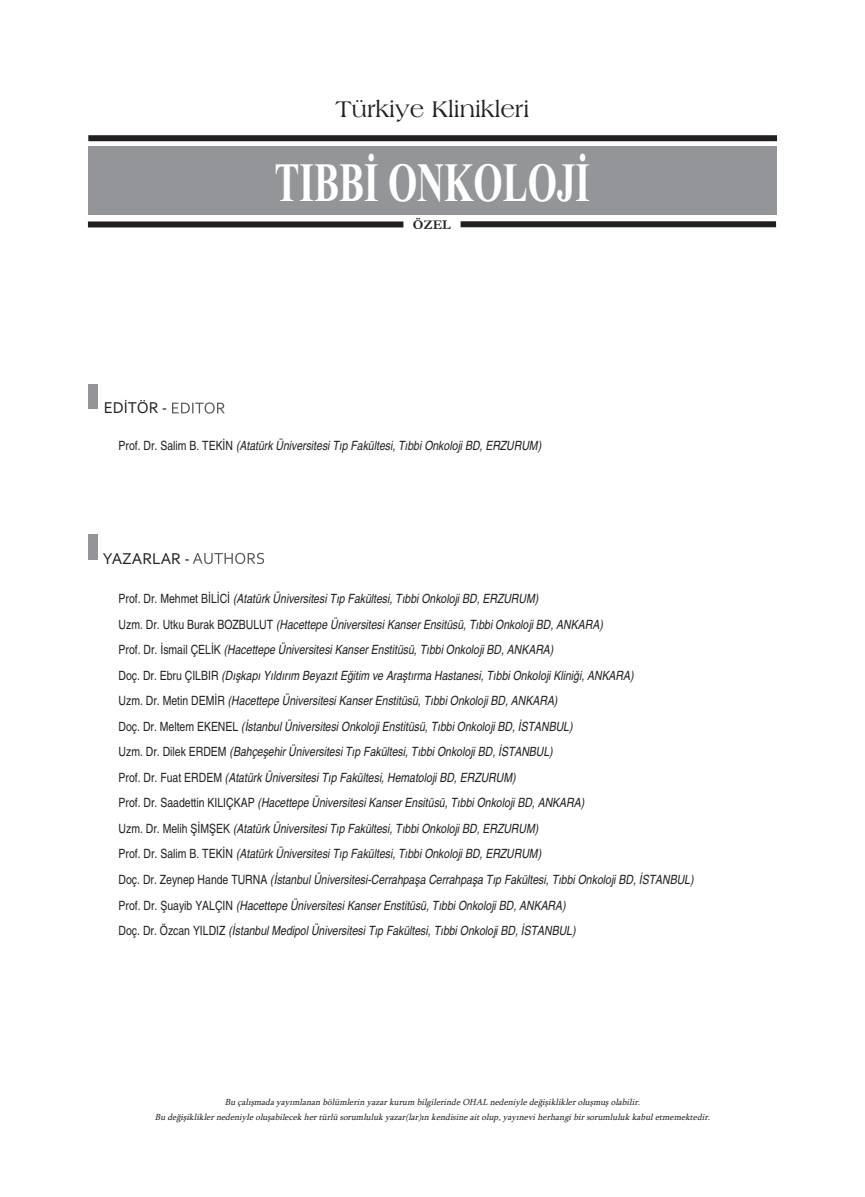
<style>
.page{position:relative;width:865px;height:1197px;background:#fff}
.page>*{position:absolute;margin:0;border:0;box-sizing:border-box;transform-origin:0 0}
.t1{font:700 55.35px "Times New Roman";color:#fff;scale:.68 1}
.t2{font:24px "Americana BT Roman";color:#231f20}
.t3{font:16.5px "Corbel";color:#231f20}
.t4{font:700 13.5px "Garamond";color:#231f20}
.t5{font:italic condensed 12.75px/25.5px "Helvetica";color:#231f20}
.t6{font:italic 9px/15px "Sylfaen";color:#231f20;text-align:center}
.s1{font-style:normal}
</style>
<div class="page">
<div style="left:88px;top:383px;width:9px;height:25px;background:#939598"></div>
<div style="left:88px;top:534px;width:9px;height:25px;background:#939598"></div>
<svg style="left:172px;top:402px;width:52px;height:11px"></svg>
<svg style="left:193px;top:552px;width:71px;height:12px"></svg>
<div style="left:88px;top:147px;width:688px;height:68px;background:#939598"></div>
<div style="left:88px;top:135px;width:689px;height:6px;background:#231f20"></div>
<div style="left:88px;top:221px;width:315px;height:6px;background:#231f20"></div>
<div style="left:460px;top:221px;width:316px;height:6px;background:#231f20"></div>
<p class="t3" style="left:104px;top:398px;width:65px">EDİTÖR -</p>
<h2 class="t2" style="left:335px;top:94px;width:195px">Türkiye Klinikleri</h2>
<h1 class="t1" style="left:274px;top:149px;width:466px">TIBBİ ONKOLOJİ</h1>
<p class="t4" style="left:413px;top:216px;width:39px">ÖZEL</p>
<p class="t5" style="left:119px;top:433px;width:424px"><span class="s1">Prof. Dr. Salim B. TEKİN</span> (Atatürk Üniversitesi Tıp Fakültesi, Tıbbi Onkoloji BD, ERZURUM)</p>
<p class="t3" style="left:103px;top:548px;width:88px">YAZARLAR -</p>
<p class="t5" style="left:119px;top:586px;width:576px"><span class="s1">Prof. Dr. Mehmet BİLİCİ</span> (Atatürk Üniversitesi Tıp Fakültesi, Tıbbi Onkoloji BD, ERZURUM)<br><span class="s1">Uzm. Dr. Utku Burak BOZBULUT</span> (Hacettepe Üniversitesi Kanser Ensitüsü, Tıbbi Onkoloji BD, ANKARA)<br><span class="s1">Prof. Dr. İsmail ÇELİK</span> (Hacettepe Üniversitesi Kanser Enstitüsü, Tıbbi Onkoloji BD, ANKARA)<br><span class="s1">Doç. Dr. Ebru ÇILBIR</span> (Dışkapı Yıldırım Beyazıt Eğitim ve Araştırma Hastanesi, Tıbbi Onkoloji Kliniği, ANKARA)<br><span class="s1">Uzm. Dr. Metin DEMİR</span> (Hacettepe Üniversitesi Kanser Enstitüsü, Tıbbi Onkoloji BD, ANKARA)<br><span class="s1">Doç. Dr. Meltem EKENEL</span> (İstanbul Üniversitesi Onkoloji Enstitüsü, Tıbbi Onkoloji BD, İSTANBUL)<br><span class="s1">Uzm. Dr. Dilek ERDEM</span> (Bahçeşehir Üniversitesi Tıp Fakültesi, Tıbbi Onkoloji BD, İSTANBUL)<br><span class="s1">Prof. Dr. Fuat ERDEM</span> (Atatürk Üniversitesi Tıp Fakültesi, Hematoloji BD, ERZURUM)<br><span class="s1">Prof. Dr. Saadettin KILIÇKAP</span> (Hacettepe Üniversitesi Kanser Ensitüsü, Tıbbi Onkoloji BD, ANKARA)<br><span class="s1">Uzm. Dr. Melih ŞİMŞEK</span> (Atatürk Üniversitesi Tıp Fakültesi, Tıbbi Onkoloji BD, ERZURUM)<br><span class="s1">Prof. Dr. Salim B. TEKİN</span> (Atatürk Üniversitesi Tıp Fakültesi, Tıbbi Onkoloji BD, ERZURUM)<br><span class="s1">Doç. Dr. Zeynep Hande TURNA</span> (İstanbul Üniversitesi-Cerrahpaşa Cerrahpaşa Tıp Fakültesi, Tıbbi Onkoloji BD, İSTANBUL)<br><span class="s1">Prof. Dr. Şuayib YALÇIN</span> (Hacettepe Üniversitesi Kanser Enstitüsü, Tıbbi Onkoloji BD, ANKARA)<br><span class="s1">Doç. Dr. Özcan YILDIZ</span> (İstanbul Medipol Üniversitesi Tıp Fakültesi, Tıbbi Onkoloji BD, İSTANBUL)</p>
<p class="t6" style="left:155px;top:1094px;width:559px">Bu çalışmada yayımlanan bölümlerin yazar kurum bilgilerinde OHAL nedeniyle değişiklikler oluşmuş olabilir.<br>Bu değişiklikler nedeniyle oluşabilecek her türlü sorumluluk yazar(lar)ın kendisine ait olup, yayınevi herhangi bir sorumluluk kabul etmemektedir.</p>
</div>
